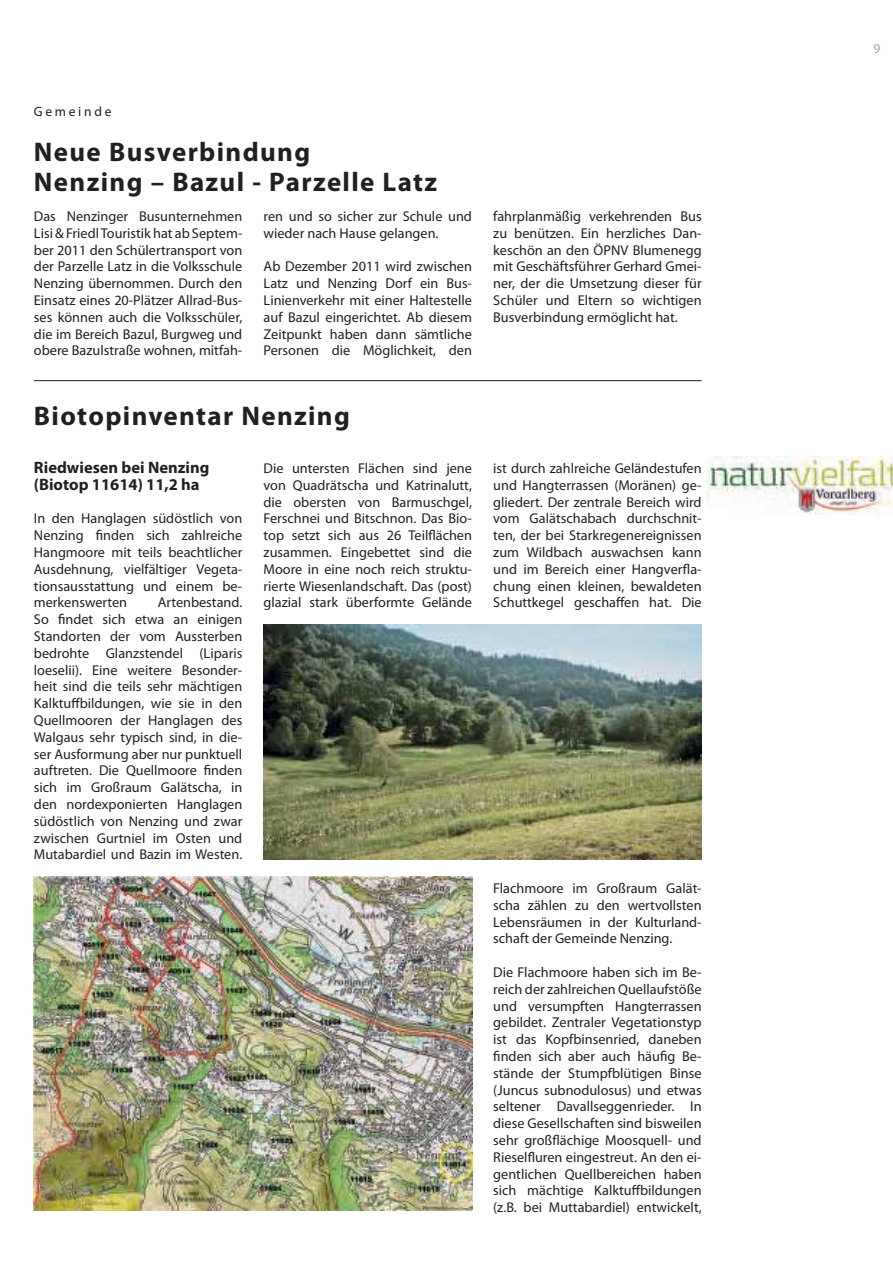
<style>
.page{position:relative;width:893px;height:1263px;background:#fff}
.page>*{position:absolute;margin:0;border:0;box-sizing:border-box;transform-origin:0 0}
.t1{font:700 27px/30.6px "Myriad Pro";letter-spacing:.05em;color:#231f20}
.t2{font:700 16.5px/16.8px "Myriad Pro";color:#231f20}
.t3{font:14.25px/16.8px "Myriad Pro";color:#231f20;text-align:justify}
.t4{font:13.5px "Myriad Pro";letter-spacing:.2em;color:#231f20}
.t5{font:13.5px "Myriad Pro";color:#8da9bf}
</style>
<div class="page">
<hr style="left:34px;top:380px;width:668px;height:1px;background:#231f20">
<img style="left:34px;top:876px;width:438px;height:334px">
<img style="left:264px;top:624px;width:438px;height:235px">
<img style="left:707px;top:456px;width:186px;height:58px">
<p class="t4" style="left:34px;top:107px;width:79px">Gemeinde</p>
<h1 class="t1" style="left:34px;top:138px;width:405px">Neue Busverbindung<br>Nenzing – Bazul - Parzelle Latz</h1>
<p class="t3" style="left:34px;top:209px;width:210px">Das Nenzinger Busunternehmen Lisi &amp; Friedl Touristik hat ab Septem&shy;ber 2011 den Schülertransport von der Parzelle Latz in die Volksschule Nenzing übernommen. Durch den Einsatz eines 20-Plätzer Allrad-Bus&shy;ses können auch die Volksschüler, die im Bereich Bazul, Burgweg und obere Bazulstraße wohnen, mitfah-</p>
<p class="t3" style="left:264px;top:209px;width:210px">ren und so sicher zur Schule und wieder nach Hause gelangen.</p>
<p class="t3" style="left:264px;top:259px;width:210px">Ab Dezember 2011 wird zwischen Latz und Nenzing Dorf ein Bus-Linienverkehr mit einer Haltestelle auf Bazul eingerichtet. Ab diesem Zeitpunkt haben dann sämtliche Personen die Möglichkeit, den</p>
<p class="t3" style="left:493px;top:209px;width:210px">fahrplanmäßig verkehrenden Bus zu benützen. Ein herzliches Dan&shy;keschön an den ÖPNV Blumenegg mit Geschäftsführer Gerhard Gmei&shy;ner, der die Umsetzung dieser für Schüler und Eltern so wichtigen Busverbindung ermöglicht hat.</p>
<h1 class="t1" style="left:34px;top:403px;width:317px">Biotopinventar Nenzing</h1>
<p class="t2" style="left:34px;top:460px;width:177px">Riedwiesen bei Nenzing (Biotop 11614) 11,2 ha</p>
<p class="t3" style="left:34px;top:511px;width:210px">In den Hanglagen südöstlich von Nenzing finden sich zahlreiche Hangmoore mit teils beachtlicher Ausdehnung, vielfältiger Vegeta&shy;tionsausstattung und einem be&shy;merkenswerten</p>
<p class="t3" style="left:264px;top:461px;width:210px">Die untersten Flächen sind jene von Quadrätscha und Katrinalutt, die obersten von Barmuschgel, Ferschnei und Bitschnon. Das Bio&shy;top setzt sich aus 26 Teilflächen zusammen. Eingebettet sind die Moore in eine noch reich struktu&shy;rierte Wiesenlandschaft. Das (post) glazial stark überformte Gelände</p>
<p class="t3" style="left:493px;top:461px;width:210px">ist durch zahlreiche Geländestufen und Hangterrassen (Moränen) ge&shy;gliedert. Der zentrale Bereich wird vom Galätschabach durchschnit&shy;ten, der bei Starkregenereignissen zum Wildbach auswachsen kann und im Bereich einer Hangverfla&shy;chung einen kleinen, bewaldeten Schuttkegel geschaffen hat. Die</p>
<p class="t3" style="left:34px;top:595px;width:210px;text-indent:124px">Artenbestand.<br>So findet sich etwa an einigen Standorten der vom Aussterben bedrohte Glanzstendel (Liparis loeselii). Eine weitere Besonder&shy;heit sind die teils sehr mächtigen Kalktuffbildungen, wie sie in den Quellmooren der Hanglagen des Walgaus sehr typisch sind, in die&shy;ser Ausformung aber nur punktuell auftreten. Die Quellmoore finden sich im Großraum Galätscha, in den nordexponierten Hanglagen südöstlich von Nenzing und zwar zwischen Gurtniel im Osten und Mutabardiel und Bazin im Westen.</p>
<p class="t3" style="left:493px;top:881px;width:210px">Flachmoore im Großraum Galät&shy;scha zählen zu den wertvollsten Lebensräumen in der Kulturland&shy;schaft der Gemeinde Nenzing.</p>
<p class="t3" style="left:493px;top:965px;width:210px">Die Flachmoore haben sich im Be&shy;reich der zahlreichen Quellaufstöße und versumpften Hangterrassen gebildet. Zentraler Vegetationstyp ist das Kopfbinsenried, daneben finden sich aber auch häufig Be&shy;stände der Stumpfblütigen Binse (Juncus subnodulosus) und etwas seltener Davallseggenrieder. In diese Gesellschaften sind bisweilen sehr großflächige Moosquell- und Rieselfluren eingestreut. An den ei&shy;gentlichen Quellbereichen haben sich mächtige Kalktuffbildungen (z.B. bei Muttabardiel) entwickelt,</p>
<p class="t5" style="left:873px;top:43px;width:8px">9</p>
</div>
